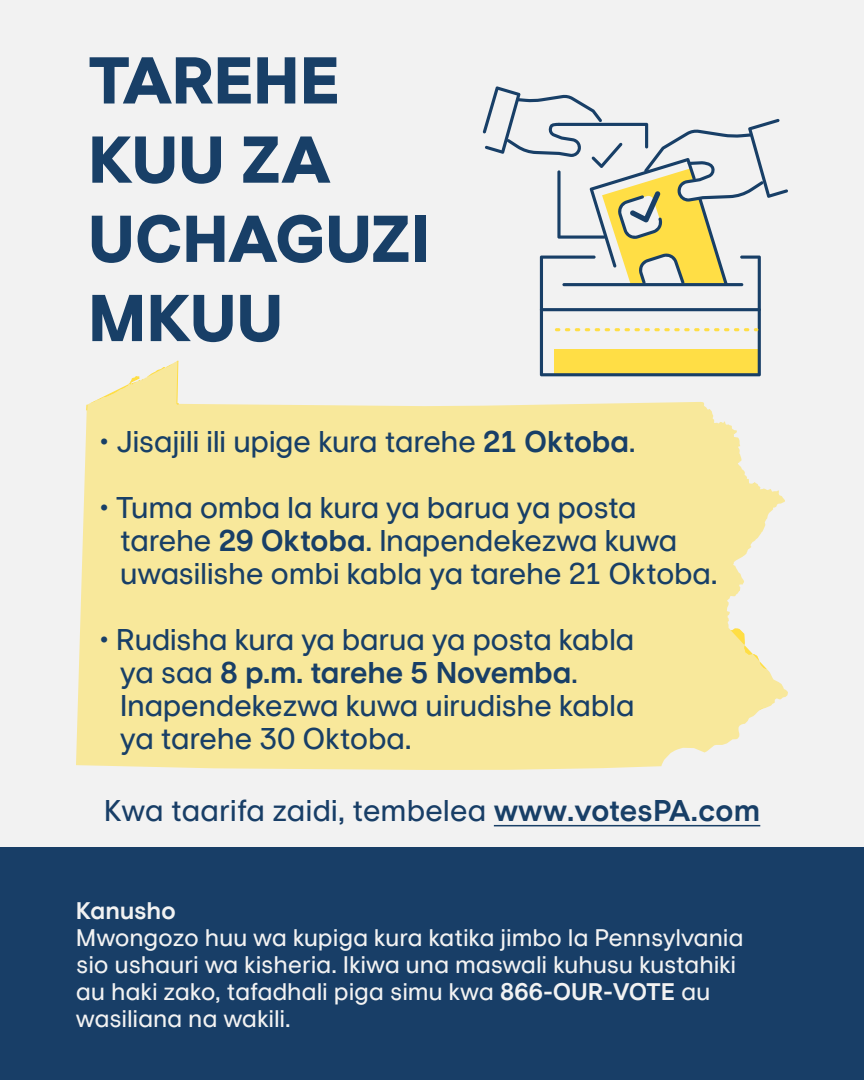
<style>
.page{position:relative;width:864px;height:1080px;background:#f2f2f2}
.page>*{position:absolute;margin:0;border:0;box-sizing:border-box;transform-origin:0 0}
.t1{font:800 66px/79.2px "Europa Nuova";letter-spacing:-.005em;color:#183f67}
.t2{font:30px/33px "Europa Nuova";letter-spacing:-.02em;color:#183f67}
.t3{font:30px "Europa Nuova";letter-spacing:-.01em;color:#183e67}
.t4{font:24px/27px "Europa Nuova";letter-spacing:-.01em;color:#f2f2f2}
.t5{font:700 24px "Europa Nuova";letter-spacing:-.015em;color:#f2f2f2}
.s1{font-weight:700}
.s2{font-weight:700;color:#183f67}
</style>
<div class="page">
<div style="left:0;top:848px;width:864px;height:232px;background:#183e67"></div>
<svg style="left:76px;top:361px;width:712px;height:409px;background:#f7e9a7"></svg>
<svg style="left:729px;top:628px;width:40px;height:44px"></svg>
<svg style="left:87px;top:361px;width:91px;height:44px"></svg>
<svg style="left:483px;top:86px;width:305px;height:290px"></svg>
<hr style="left:562px;top:283px;width:181px;height:3px;background:#183f67;border-radius:2px">
<hr style="left:494px;top:825px;width:266px;height:1px;background:#183f67">
<h1 class="t1" style="left:88px;top:42px;width:344px">TAREHE<br>KUU ZA<br>UCHAGUZI<br>MKUU</h1>
<p class="t2" style="left:99px;top:425px;width:538px">• Jisajili ili upige kura tarehe <span class="s1">21 Oktoba</span>.</p>
<p class="t2" style="left:120px;top:491px;width:599px;text-indent:-21px">• Tuma omba la kura ya barua ya posta tarehe <span class="s1">29 Oktoba</span>. Inapendekezwa kuwa uwasilishe ombi kabla ya tarehe 21 Oktoba.</p>
<p class="t2" style="left:120px;top:623px;width:516px;text-indent:-21px">• Rudisha kura ya barua ya posta kabla ya saa <span class="s1">8 p.m. tarehe 5 Novemba</span>.<br>Inapendekezwa kuwa uirudishe kabla ya tarehe 30 Oktoba.</p>
<p class="t3" style="left:104px;top:791px;width:658px">Kwa taarifa zaidi, tembelea <span class="s2">www.votesPA.com</span></p>
<p class="t5" style="left:76px;top:896px;width:102px">Kanusho</p>
<p class="t4" style="left:76px;top:925px;width:669px">Mwongozo huu wa kupiga kura katika jimbo la Pennsylvania sio ushauri wa kisheria. Ikiwa una maswali kuhusu kustahiki au haki zako, tafadhali piga simu kwa <span class="s1">866-OUR-VOTE</span> au wasiliana na wakili.</p>
</div>
